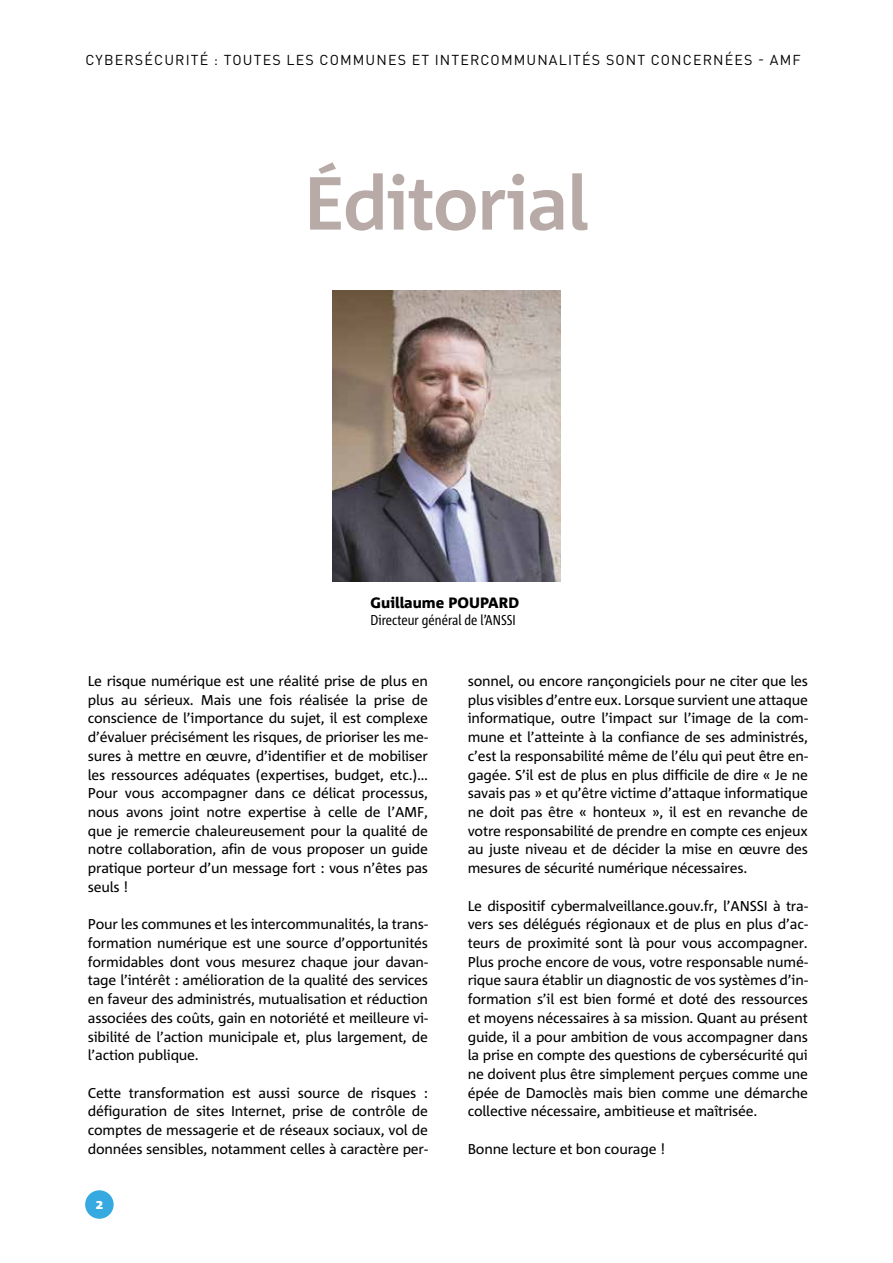
<style>
.page{position:relative;width:893px;height:1263px;background:#fff}
.page>*{position:absolute;margin:0;border:0;box-sizing:border-box;transform-origin:0 0}
.t1{font:700 75px "Corpid";letter-spacing:-.02em;color:#b8aba7}
.t2{font:800 15px "Corpid";color:#000}
.t3{font:14.25px/18.8px "Corpid";letter-spacing:-.015em;color:#000;text-align:justify}
.t4{font:14.25px "DIN Pro";letter-spacing:.08em;color:#000}
.t5{font:14.25px "Corpid Cd LF";color:#000}
</style>
<div class="page">
<div style="left:85px;top:1190px;width:29px;height:29px;background:#36a9e1;border-radius:50%"></div>
<img style="left:332px;top:291px;width:229px;height:290px">
<p class="t4" style="left:86px;top:49px;width:717px">CYBERSÉCURITÉ : TOUTES LES COMMUNES ET INTERCOMMUNALITÉS SONT CONCERNÉES - AMF</p>
<h1 class="t1" style="left:304px;top:162px;width:286px">Éditorial</h1>
<p class="t2" style="left:371px;top:594px;width:150px">Guillaume POUPARD</p>
<p class="t5" style="left:371px;top:612px;width:147px">Directeur général de l’ANSSI</p>
<p class="t3" style="left:88px;top:672px;width:342px">Le risque numérique est une réalité prise de plus en plus au sérieux. Mais une fois réalisée la prise de conscience de l’importance du sujet, il est complexe d’évaluer précisément les risques, de prioriser les me&shy;sures à mettre en œuvre, d’identifier et de mobiliser les ressources adéquates (expertises, budget, etc.)… Pour vous accompagner dans ce délicat processus, nous avons joint notre expertise à celle de l’AMF, que je remercie chaleureusement pour la qualité de notre collaboration, afin de vous proposer un guide pratique porteur d’un message fort : vous n’êtes pas seuls !</p>
<p class="t3" style="left:88px;top:915px;width:342px">Pour les communes et les intercommunalités, la trans&shy;formation numérique est une source d’opportunités formidables dont vous mesurez chaque jour davan&shy;tage l’intérêt : amélioration de la qualité des services en faveur des administrés, mutualisation et réduction associées des coûts, gain en notoriété et meilleure vi&shy;sibilité de l’action municipale et, plus largement, de l’action publique.</p>
<p class="t3" style="left:88px;top:1083px;width:342px">Cette transformation est aussi source de risques : défiguration de sites Internet, prise de contrôle de comptes de messagerie et de réseaux sociaux, vol de données sensibles, notamment celles à caractère per-</p>
<p class="t3" style="left:468px;top:672px;width:342px">sonnel, ou encore rançongiciels pour ne citer que les plus visibles d’entre eux. Lorsque survient une attaque informatique, outre l’impact sur l’image de la com&shy;mune et l’atteinte à la confiance de ses administrés, c’est la responsabilité même de l’élu qui peut être en&shy;gagée. S’il est de plus en plus difficile de dire « Je ne savais pas » et qu’être victime d’attaque informatique ne doit pas être « honteux », il est en revanche de votre responsabilité de prendre en compte ces enjeux au juste niveau et de décider la mise en œuvre des mesures de sécurité numérique nécessaires.</p>
<p class="t3" style="left:468px;top:896px;width:342px">Le dispositif cybermalveillance.gouv.fr, l’ANSSI à tra&shy;vers ses délégués régionaux et de plus en plus d’ac&shy;teurs de proximité sont là pour vous accompagner.<br>Plus proche encore de vous, votre responsable numé&shy;rique saura établir un diagnostic de vos systèmes d’in&shy;formation s’il est bien formé et doté des ressources et moyens nécessaires à sa mission. Quant au présent guide, il a pour ambition de vous accompagner dans la prise en compte des questions de cybersécurité qui ne doivent plus être simplement perçues comme une épée de Damoclès mais bien comme une démarche collective nécessaire, ambitieuse et maîtrisée.</p>
<p class="t3" style="left:468px;top:1140px;width:199px">Bonne lecture et bon courage !</p>
</div>
